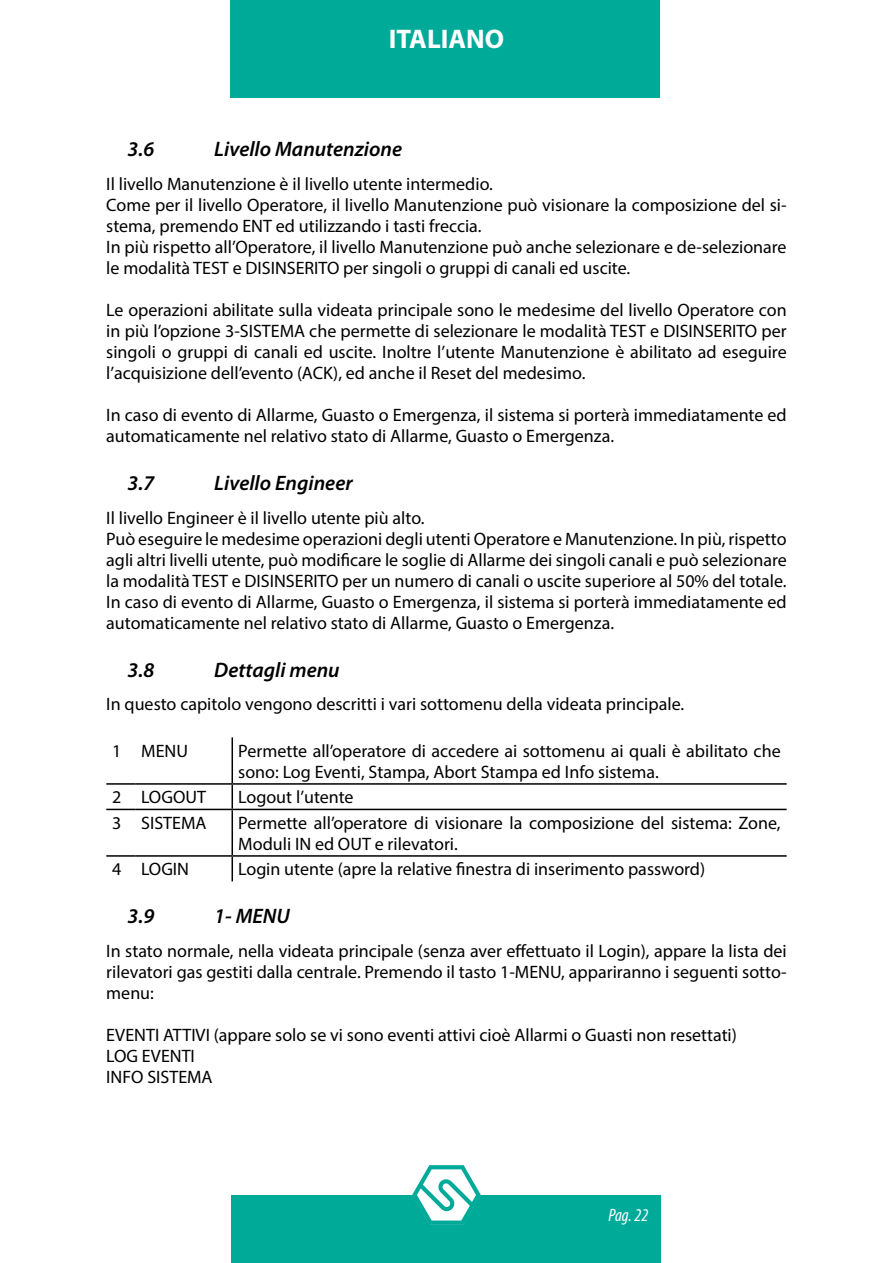
<style>
.page{position:relative;width:893px;height:1263px;background:#fff}
.page>*{position:absolute;margin:0;border:0;box-sizing:border-box;transform-origin:0 0}
.t1{font:700 27px "Myriad Pro";color:#fff}
.t2{font:italic 600 21px "Myriad Pro";color:#000}
.t3{font:18px/21px "Myriad Pro";color:#000}
.t4{font:italic condensed 18px "Myriad Pro";color:#fff}
</style>
<div class="page">
<div style="left:232px;top:1195px;width:429px;height:68px;background:#0a9"></div>
<div style="left:230px;top:0;width:430px;height:98px;background:#0a9"></div>
<svg style="left:412px;top:1165px;width:69px;height:60px"></svg>
<hr style="left:232px;top:737px;width:1px;height:46px;background:#000">
<hr style="left:106px;top:783px;width:29px;height:2px;background:#000">
<hr style="left:135px;top:783px;width:97px;height:2px;background:#000">
<hr style="left:232px;top:783px;width:555px;height:2px;background:#000">
<svg style="left:232px;top:785px;width:1px;height:24px"></svg>
<svg style="left:106px;top:809px;width:29px;height:1px"></svg>
<hr style="left:135px;top:809px;width:97px;height:1px;background:#000">
<hr style="left:232px;top:809px;width:555px;height:1px;background:#000">
<hr style="left:232px;top:810px;width:1px;height:45px;background:#000">
<hr style="left:106px;top:855px;width:29px;height:2px;background:#000">
<hr style="left:135px;top:855px;width:97px;height:2px;background:#000">
<hr style="left:232px;top:855px;width:555px;height:2px;background:#000">
<svg style="left:232px;top:857px;width:1px;height:24px"></svg>
<h1 class="t1" style="left:389px;top:22px;width:117px">ITALIANO</h1>
<p class="t2" style="left:128px;top:136px;width:28px">3.6</p>
<p class="t2" style="left:214px;top:136px;width:189px">Livello Manutenzione</p>
<p class="t3" style="left:106px;top:173px;width:682px">Il livello Manutenzione è il livello utente intermedio.<br>Come per il livello Operatore, il livello Manutenzione può visionare la composizione del si&shy;stema, premendo ENT ed utilizzando i tasti freccia.<br>In più rispetto all’Operatore, il livello Manutenzione può anche selezionare e de-selezionare le modalità TEST e DISINSERITO per singoli o gruppi di canali ed uscite.</p>
<p class="t3" style="left:106px;top:299px;width:682px;text-align:justify">Le operazioni abilitate sulla videata principale sono le medesime del livello Operatore con in più l’opzione 3-SISTEMA che permette di selezionare le modalità TEST e DISINSERITO per singoli o gruppi di canali ed uscite. Inoltre l’utente Manutenzione è abilitato ad eseguire l’acquisizione dell’evento (ACK), ed anche il Reset del medesimo.</p>
<p class="t3" style="left:106px;top:404px;width:682px">In caso di evento di Allarme, Guasto o Emergenza, il sistema si porterà immediatamente ed automaticamente nel relativo stato di Allarme, Guasto o Emergenza.</p>
<p class="t2" style="left:128px;top:469px;width:28px">3.7</p>
<p class="t2" style="left:214px;top:469px;width:140px">Livello Engineer</p>
<p class="t3" style="left:106px;top:507px;width:682px">Il livello Engineer è il livello utente più alto.<br>Può eseguire le medesime operazioni degli utenti Operatore e Manutenzione. In più, rispetto agli altri livelli utente, può modificare le soglie di Allarme dei singoli canali e può selezionare la modalità TEST e DISINSERITO per un numero di canali o uscite superiore al 50% del totale.<br>In caso di evento di Allarme, Guasto o Emergenza, il sistema si porterà immediatamente ed automaticamente nel relativo stato di Allarme, Guasto o Emergenza.</p>
<p class="t2" style="left:128px;top:656px;width:28px">3.8</p>
<p class="t2" style="left:214px;top:656px;width:127px">Dettagli menu</p>
<p class="t3" style="left:106px;top:694px;width:579px">In questo capitolo vengono descritti i vari sottomenu della videata principale.</p>
<p class="t3" style="left:112px;top:740px;width:77px">1 MENU</p>
<p class="t3" style="left:238px;top:740px;width:544px">Permette all’operatore di accedere ai sottomenu ai quali è abilitato che sono: Log Eventi, Stampa, Abort Stampa ed Info sistema.</p>
<p class="t3" style="left:112px;top:787px;width:95px">2 LOGOUT</p>
<p class="t3" style="left:238px;top:787px;width:117px">Logout l’utente</p>
<p class="t3" style="left:112px;top:812px;width:96px">3 SISTEMA</p>
<p class="t3" style="left:238px;top:812px;width:544px">Permette all’operatore di visionare la composizione del sistema: Zone,<br>Moduli IN ed OUT e rilevatori.</p>
<p class="t3" style="left:112px;top:859px;width:78px">4 LOGIN</p>
<p class="t3" style="left:238px;top:859px;width:468px">Login utente (apre la relative finestra di inserimento password)</p>
<p class="t2" style="left:128px;top:903px;width:28px">3.9</p>
<p class="t2" style="left:214px;top:903px;width:77px">1- MENU</p>
<p class="t3" style="left:106px;top:940px;width:682px;text-align:justify">In stato normale, nella videata principale (senza aver effettuato il Login), appare la lista dei rilevatori gas gestiti dalla centrale. Premendo il tasto 1-MENU, appariranno i seguenti sotto&shy;menu:</p>
<p class="t3" style="left:106px;top:1024px;width:632px">EVENTI ATTIVI (appare solo se vi sono eventi attivi cioè Allarmi o Guasti non resettati)<br>LOG EVENTI<br>INFO SISTEMA</p>
<p class="t4" style="left:608px;top:1204px;width:42px">Pag. 22</p>
</div>
